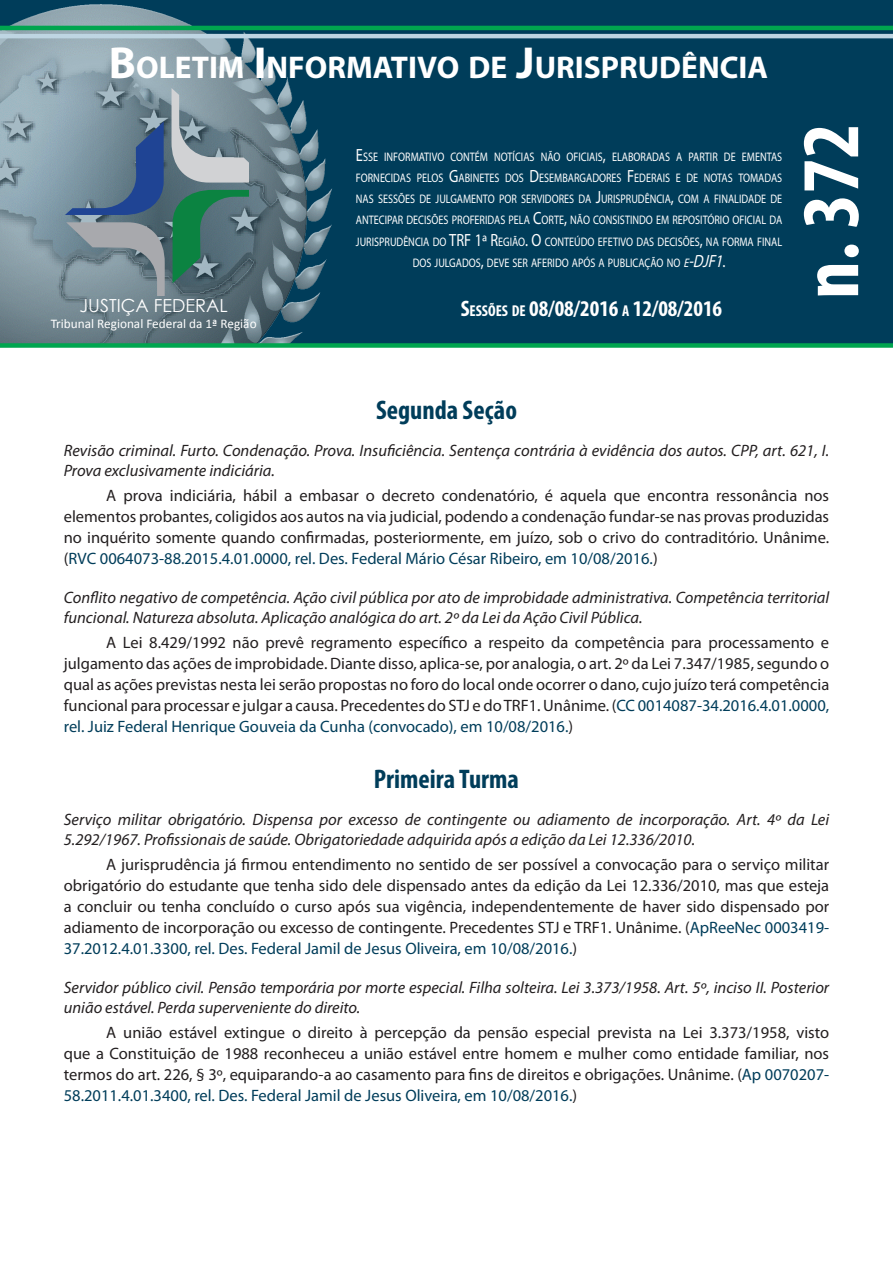
<style>
.page{position:relative;width:893px;height:1263px;background:#fff}
.page>*{position:absolute;margin:0;border:0;box-sizing:border-box;transform-origin:0 0}
.t1{font:700 condensed 82.5px "Myriad Pro";color:#fff}
.t2{font:700 31.5px "Myriad Pro";color:#fff}
.TÍTULO{font:700 condensed 27px "Myriad Pro";color:#003d5a}
.t3{font:700 condensed 22.5px "Myriad Pro";color:#fff}
.t4{font:18px "Century Gothic";color:#fff}
.Texto_EMENTA{font:16.5px/21px "Myriad Pro";color:#231f20;text-align:justify}
.Cabeça_EMENTA{font:italic 16.5px/19.8px "Myriad Pro";color:#231f20}
.t5{font:13.2px "Calibri";color:#fff}
.t6{font:12.45px/21.3px "Myriad Pro";color:#fff;text-align:center;scale:.82 1}
.s1{font-size:45px}
.s2{font-size:17.7px}
.s3{font-style:italic}
.s4{font-style:italic;font-size:17.7px}
.s5{font-size:15.75px}
.s6{color:#003d5a}
</style>
<div class="page">
<div style="left:0;top:0;width:893px;height:343px;background:#003d5a"></div>
<img style="left:0;top:4px;width:406px;height:339px">
<hr style="left:0;top:34px;width:893px;height:4px;background:#bed5e2">
<svg style="left:0;top:343px;width:893px;height:5px;background:#0ea558"></svg>
<hr style="left:0;top:26px;width:893px;height:4px;background:#00a54f">
<svg style="left:65px;top:122px;width:99px;height:93px;background:#5a7696"></svg>
<svg style="left:173px;top:190px;width:76px;height:93px;background:#3d7666"></svg>
<svg style="left:66px;top:222px;width:99px;height:74px;background:#86949c"></svg>
<svg style="left:171px;top:88px;width:78px;height:95px;background:#91a0a7"></svg>
<h2 class="t2" style="left:109px;top:47px;width:661px"><span class="s1">B</span>OLETIM <span class="s1">I</span> NFORMATIVO DE <span class="s1">J</span>URISPRUDÊNCIA</h2>
<p class="t6" style="left:356px;top:146px;width:521px"><span class="s2">E</span>SSE INFORMATIVO CONTÉM NOTÍCIAS NÃO OFICIAIS<span class="s2">,</span> ELABORADAS A PARTIR DE EMENTAS FORNECIDAS PELOS <span class="s2">G</span>ABINETES DOS <span class="s2">D</span>ESEMBARGADORES <span class="s2">F</span> EDERAIS E DE NOTAS TOMADAS NAS SESSÕES DE JULGAMENTO POR SERVIDORES DA <span class="s2">J</span>URISPRUDÊNCIA<span class="s2">,</span> COM A FINALIDADE DE ANTECIPAR DECISÕES PROFERIDAS PELA <span class="s2">C</span>ORTE<span class="s2">,</span> NÃO CONSISTINDO EM REPOSITÓRIO OFICIAL DA JURISPRUDÊNCIA DO <span class="s2">TRF 1ª R</span>EGIÃO<span class="s2">. O</span> CONTEÚDO EFETIVO DAS DECISÕES<span class="s2">,</span> NA FORMA FINAL DOS JULGADOS<span class="s2">,</span> DEVE SER AFERIDO APÓS A PUBLICAÇÃO NO <span class="s3">e</span><span class="s4">-DJF1</span><span class="s2">.</span></p>
<p class="t4" style="left:80px;top:293px;width:150px">JUSTIÇA FEDERAL</p>
<h3 class="t3" style="left:461px;top:294px;width:263px">S<span class="s5">ESSÕES DE</span> 08/08/2016 <span class="s5">A</span> 12/08/2016</h3>
<p class="t5" style="left:51px;top:315px;width:207px">Tribunal Regional Federal da 1ª Região</p>
<h1 class="t1" style="left:779px;top:299px;width:177px;rotate:-90deg">n. 372</h1>
<p class="TÍTULO" style="left:376px;top:393px;width:142px">Segunda Seção</p>
<p class="Cabeça_EMENTA" style="left:64px;top:440px;width:767px">Revisão criminal. Furto. Condenação. Prova. Insuficiência. Sentença contrária à evidência dos autos. CPP, art. 621, I.<br>Prova exclusivamente indiciária.</p>
<p class="Texto_EMENTA" style="left:64px;top:485px;width:767px;text-indent:43px">A prova indiciária, hábil a embasar o decreto condenatório, é aquela que encontra ressonância nos elementos probantes, coligidos aos autos na via judicial, podendo a condenação fundar-se nas provas produzidas no inquérito somente quando confirmadas, posteriormente, em juízo, sob o crivo do contraditório. Unânime. (<span class="s6">RVC 0064073-88.2015.4.01.0000, rel. Des. Federal Mário César Ribeiro, em 10/08/2016.</span>)</p>
<p class="Cabeça_EMENTA" style="left:64px;top:587px;width:767px">Conflito negativo de competência. Ação civil pública por ato de improbidade administrativa. Competência territorial funcional. Natureza absoluta. Aplicação analógica do art. 2º da Lei da Ação Civil Pública.</p>
<p class="Texto_EMENTA" style="left:64px;top:632px;width:767px;text-indent:43px">A Lei 8.429/1992 não prevê regramento específico a respeito da competência para processamento e julgamento das ações de improbidade. Diante disso, aplica-se, por analogia, o art. 2º da Lei 7.347/1985, segundo o qual as ações previstas nesta lei serão propostas no foro do local onde ocorrer o dano, cujo juízo terá competência funcional para processar e julgar a causa. Precedentes do STJ e do TRF1. Unânime. (<span class="s6">CC 0014087-34.2016.4.01.0000, rel. Juiz Federal Henrique Gouveia da Cunha (convocado), em 10/08/2016.</span>)</p>
<p class="TÍTULO" style="left:374px;top:762px;width:147px">Primeira Turma</p>
<p class="Cabeça_EMENTA" style="left:64px;top:809px;width:767px">Serviço militar obrigatório. Dispensa por excesso de contingente ou adiamento de incorporação. Art. 4º da Lei<br>5.292/1967. Profissionais de saúde. Obrigatoriedade adquirida após a edição da Lei 12.336/2010.</p>
<p class="Texto_EMENTA" style="left:64px;top:853px;width:767px;text-indent:43px">A jurisprudência já firmou entendimento no sentido de ser possível a convocação para o serviço militar obrigatório do estudante que tenha sido dele dispensado antes da edição da Lei 12.336/2010, mas que esteja a concluir ou tenha concluído o curso após sua vigência, independentemente de haver sido dispensado por adiamento de incorporação ou excesso de contingente. Precedentes STJ e TRF1. Unânime. (<span class="s6">ApReeNec 0003419- 37.2012.4.01.3300, rel. Des. Federal Jamil de Jesus Oliveira, em 10/08/2016.</span>)</p>
<p class="Cabeça_EMENTA" style="left:64px;top:977px;width:767px">Servidor público civil. Pensão temporária por morte especial. Filha solteira. Lei 3.373/1958. Art. 5º, inciso II. Posterior união estável. Perda superveniente do direito.</p>
<p class="Texto_EMENTA" style="left:64px;top:1021px;width:767px;text-indent:43px">A união estável extingue o direito à percepção da pensão especial prevista na Lei 3.373/1958, visto que a Constituição de 1988 reconheceu a união estável entre homem e mulher como entidade familiar, nos termos do art. 226, § 3º, equiparando-a ao casamento para fins de direitos e obrigações. Unânime. (<span class="s6">Ap 0070207- 58.2011.4.01.3400, rel. Des. Federal Jamil de Jesus Oliveira, em 10/08/2016.</span>)</p>
</div>
